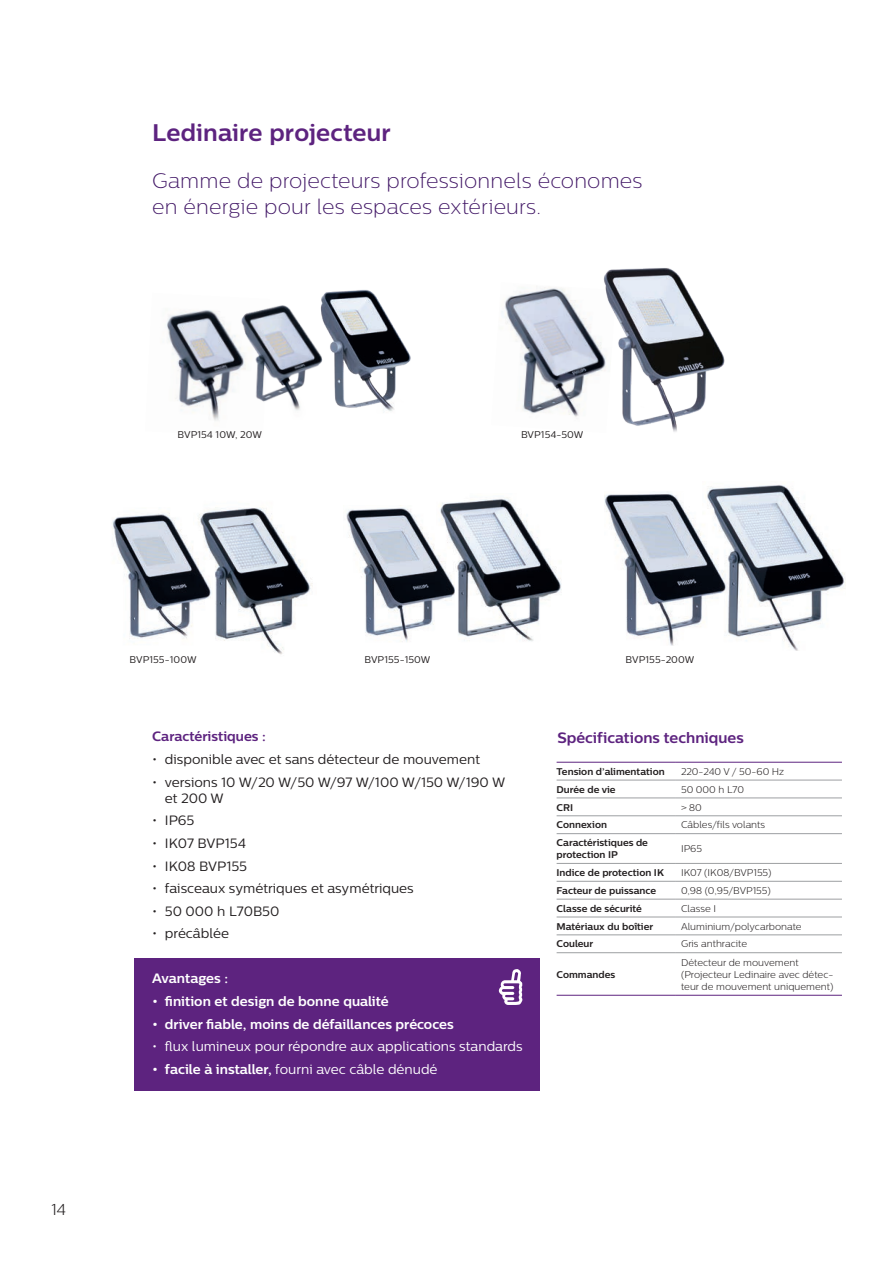
<style>
.page{position:relative;width:893px;height:1263px;background:#fff}
.page>*{position:absolute;margin:0;border:0;box-sizing:border-box;transform-origin:0 0}
.t1{font:700 24px "Centrale Sans";letter-spacing:.005em;color:#5d237f}
.t2{font:21px/25.2px "Centrale Sans X Light";letter-spacing:.005em;color:#3f1464}
.t3{font:300 15.75px "Centrale Sans";color:#231f20}
.t4{font:700 15px "Centrale Sans";color:#5d237f}
.t5{font:13.5px/16.2px "Centrale Sans";color:#231f20}
.t6{font:13.5px "Centrale Sans";color:#fff}
.t7{font:700 13.5px "Centrale Sans";color:#fff}
.t8{font:700 13.5px "Centrale Sans";color:#5d237f}
.t9{font:300 9.75px/12px "Centrale Sans";color:#231f20}
.t10{font:700 9.75px/12px "Centrale Sans";color:#231f20}
.t11{font:9.75px "Centrale Sans";letter-spacing:.01em;color:#231f20}
.s1{font-weight:700}
</style>
<div class="page">
<img style="left:166px;top:310px;width:59px;height:111px">
<img style="left:323px;top:290px;width:88px;height:121px">
<img style="left:501px;top:287px;width:85px;height:130px">
<img style="left:586px;top:268px;width:139px;height:164px">
<img style="left:213px;top:508px;width:100px;height:147px">
<img style="left:112px;top:511px;width:101px;height:128px">
<img style="left:442px;top:497px;width:120px;height:144px">
<img style="left:346px;top:505px;width:109px;height:137px">
<img style="left:709px;top:485px;width:137px;height:166px">
<img style="left:605px;top:491px;width:124px;height:155px">
<img style="left:225px;top:296px;width:106px;height:115px">
<div style="left:134px;top:959px;width:406px;height:132px;background:#5d237f"></div>
<svg style="left:499px;top:969px;width:23px;height:36px"></svg>
<hr style="left:557px;top:780px;width:118px;height:1px;background:#9d9fa2">
<hr style="left:675px;top:780px;width:167px;height:1px;background:#9d9fa2">
<hr style="left:557px;top:952px;width:118px;height:1px;background:#9d9fa2">
<hr style="left:675px;top:952px;width:167px;height:1px;background:#9d9fa2">
<hr style="left:557px;top:762px;width:118px;height:1px;background:#5d237f">
<hr style="left:675px;top:762px;width:167px;height:1px;background:#5d237f">
<hr style="left:557px;top:995px;width:118px;height:1px;background:#5d237f">
<hr style="left:675px;top:995px;width:167px;height:1px;background:#5d237f">
<hr style="left:557px;top:797px;width:118px;height:1px;background:#9d9fa2">
<hr style="left:557px;top:815px;width:118px;height:1px;background:#9d9fa2">
<hr style="left:557px;top:833px;width:118px;height:1px;background:#9d9fa2">
<hr style="left:557px;top:863px;width:118px;height:1px;background:#9d9fa2">
<hr style="left:557px;top:881px;width:118px;height:1px;background:#9d9fa2">
<hr style="left:675px;top:797px;width:167px;height:1px;background:#9d9fa2">
<hr style="left:675px;top:815px;width:167px;height:1px;background:#9d9fa2">
<hr style="left:675px;top:833px;width:167px;height:1px;background:#9d9fa2">
<hr style="left:675px;top:863px;width:167px;height:1px;background:#9d9fa2">
<hr style="left:675px;top:881px;width:167px;height:1px;background:#9d9fa2">
<hr style="left:557px;top:899px;width:118px;height:1px;background:#9d9fa2">
<hr style="left:675px;top:899px;width:167px;height:1px;background:#9d9fa2">
<hr style="left:557px;top:917px;width:118px;height:1px;background:#9d9fa2">
<hr style="left:675px;top:917px;width:167px;height:1px;background:#9d9fa2">
<hr style="left:557px;top:934px;width:118px;height:1px;background:#9d9fa2">
<hr style="left:675px;top:934px;width:167px;height:1px;background:#9d9fa2">
<h1 class="t1" style="left:152px;top:118px;width:240px">Ledinaire projecteur</h1>
<h2 class="t2" style="left:152px;top:168px;width:492px">Gamme de projecteurs professionnels économes en énergie pour les espaces extérieurs.</h2>
<p class="t11" style="left:178px;top:429px;width:86px">BVP154 10W, 20W</p>
<p class="t11" style="left:521px;top:429px;width:64px">BVP154-50W</p>
<h3 class="t3" style="left:51px;top:1201px;width:16px">14</h3>
<p class="t11" style="left:130px;top:653px;width:69px">BVP155-100W</p>
<p class="t11" style="left:364px;top:653px;width:67px">BVP155-150W</p>
<p class="t11" style="left:626px;top:653px;width:70px">BVP155-200W</p>
<h3 class="t8" style="left:152px;top:728px;width:115px">Caractéristiques :</h3>
<h3 class="t5" style="left:152px;top:751px;width:329px">• disponible avec et sans détecteur de mouvement</h3>
<h3 class="t5" style="left:165px;top:773px;width:342px;text-indent:-13px">• versions 10 W/20 W/50 W/97 W/100 W/150 W/190 W et 200 W</h3>
<h3 class="t5" style="left:152px;top:812px;width:44px">• IP65</h3>
<h3 class="t5" style="left:152px;top:835px;width:95px">• IK07 BVP154</h3>
<h3 class="t5" style="left:152px;top:857px;width:96px">• IK08 BVP155</h3>
<h3 class="t5" style="left:152px;top:880px;width:263px">• faisceaux symétriques et asymétriques</h3>
<h3 class="t5" style="left:152px;top:903px;width:129px">• 50 000 h L70B50</h3>
<h3 class="t5" style="left:152px;top:925px;width:78px">• précâblée</h3>
<h3 class="t7" style="left:152px;top:970px;width:77px">Avantages :</h3>
<h3 class="t7" style="left:152px;top:993px;width:238px">• finition et design de bonne qualité</h3>
<h3 class="t7" style="left:152px;top:1016px;width:303px">• driver fiable, moins de défaillances précoces</h3>
<h3 class="t6" style="left:152px;top:1038px;width:372px">• flux lumineux pour répondre aux applications standards</h3>
<h3 class="t6" style="left:152px;top:1061px;width:287px"><span class="s1">• facile à installer,</span> fourni avec câble dénudé</h3>
<h3 class="t4" style="left:557px;top:729px;width:188px">Spécifications techniques</h3>
<p class="t10" style="left:557px;top:765px;width:110px">Tension d’alimentation</p>
<p class="t9" style="left:681px;top:765px;width:105px">220-240 V / 50-60 Hz</p>
<p class="t10" style="left:557px;top:783px;width:61px">Durée de vie</p>
<p class="t9" style="left:681px;top:783px;width:65px">50 000 h L70</p>
<p class="t10" style="left:557px;top:801px;width:18px">CRI</p>
<p class="t9" style="left:681px;top:801px;width:22px">&gt; 80</p>
<p class="t10" style="left:557px;top:819px;width:52px">Connexion</p>
<p class="t9" style="left:681px;top:819px;width:86px">Câbles/fils volants</p>
<p class="t10" style="left:557px;top:836px;width:93px">Caractéristiques de protection IP</p>
<p class="t9" style="left:681px;top:843px;width:22px">IP65</p>
<p class="t10" style="left:557px;top:866px;width:109px">Indice de protection IK</p>
<p class="t9" style="left:681px;top:866px;width:92px">IK07 (IK08/BVP155)</p>
<p class="t10" style="left:557px;top:884px;width:101px">Facteur de puissance</p>
<p class="t9" style="left:681px;top:884px;width:91px">0,98 (0,95/BVP155)</p>
<p class="t10" style="left:557px;top:902px;width:87px">Classe de sécurité</p>
<p class="t9" style="left:681px;top:902px;width:37px">Classe I</p>
<p class="t10" style="left:557px;top:920px;width:98px">Matériaux du boîtier</p>
<p class="t9" style="left:681px;top:920px;width:122px">Aluminium/polycarbonate</p>
<p class="t10" style="left:557px;top:938px;width:38px">Couleur</p>
<p class="t9" style="left:681px;top:938px;width:68px">Gris anthracite</p>
<p class="t10" style="left:557px;top:968px;width:60px">Commandes</p>
<p class="t9" style="left:681px;top:956px;width:154px">Détecteur de mouvement (Projecteur Ledinaire avec détec&shy;teur de mouvement uniquement)</p>
</div>
